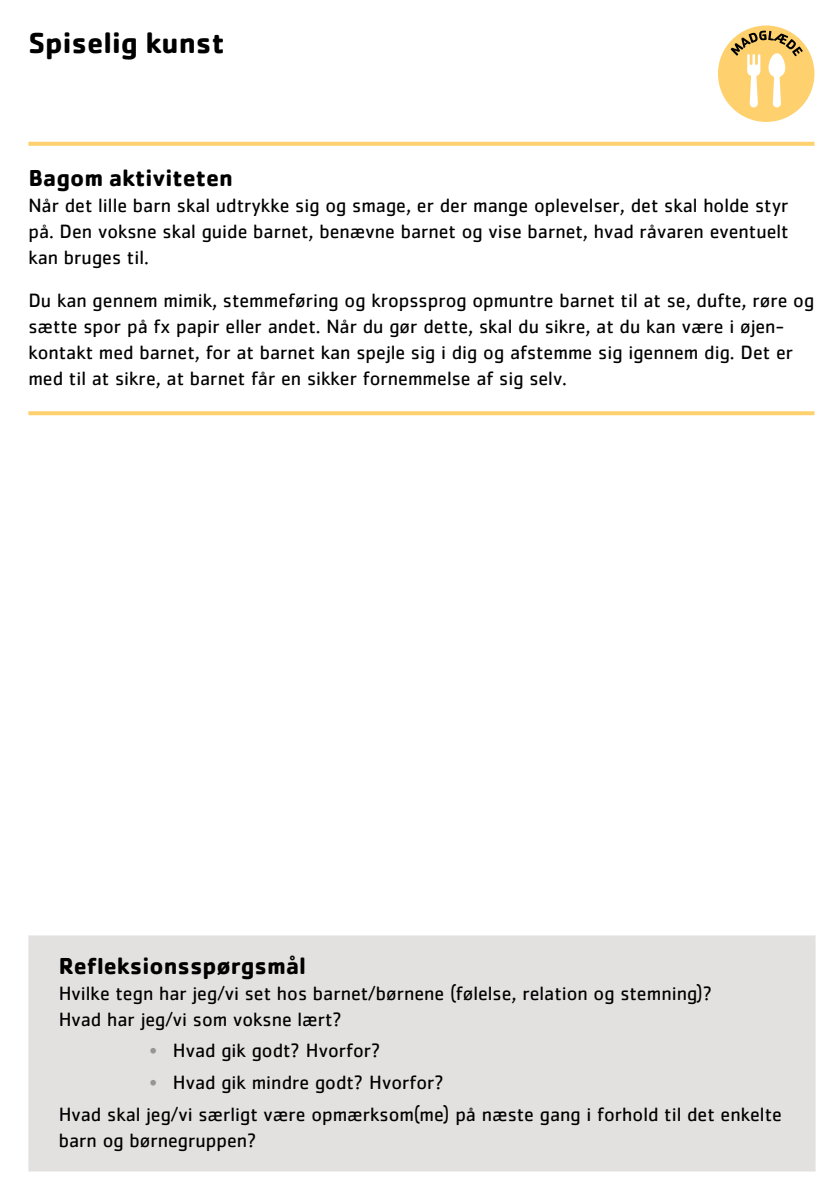
<style>
.page{position:relative;width:840px;height:1191px;background:#fff}
.page>*{position:absolute;margin:0;border:0;box-sizing:border-box;transform-origin:0 0}
.t1{font:700 30px "Cachet";color:#000}
.t2{font:700 24px "Cachet";color:#000}
.t3{font:20px/26px "Cachet";color:#000}
.s1{color:#969595}
</style>
<div class="page">
<div style="left:717px;top:26px;width:97px;height:96px;background:#fed16e;border-radius:50%"></div>
<svg style="left:730px;top:31px;width:72px;height:76px"></svg>
<div style="left:30px;top:937px;width:783px;height:232px;background:#e3e0e0"></div>
<svg style="left:28px;top:935px;width:787px;height:4px;fill:#e3e0e0"></svg>
<hr style="left:28px;top:939px;width:4px;height:228px;background:#e3e0e0">
<hr style="left:811px;top:939px;width:4px;height:228px;background:#e3e0e0">
<hr style="left:28px;top:1167px;width:787px;height:4px;background:#e3e0e0">
<svg style="left:28px;top:142px;width:786px;height:4px;background:#fed375"></svg>
<svg style="left:28px;top:411px;width:786px;height:4px;background:#fed376"></svg>
<h1 class="t1" style="left:28px;top:23px;width:197px">Spiselig kunst</h1>
<p class="t2" style="left:28px;top:162px;width:206px">Bagom aktiviteten</p>
<p class="t3" style="left:28px;top:192px;width:761px;text-align:justify">Når det lille barn skal udtrykke sig og smage, er der mange oplevelser, det skal holde styr på. Den voksne skal guide barnet, benævne barnet og vise barnet, hvad råvaren eventuelt kan bruges til.</p>
<p class="t3" style="left:28px;top:287px;width:787px">Du kan gennem mimik, stemmeføring og kropssprog opmuntre barnet til at se, dufte, røre og sætte spor på fx papir eller andet. Når du gør dette, skal du sikre, at du kan være i øjen&shy;kontakt med barnet, for at barnet kan spejle sig i dig og afstemme sig igennem dig. Det er med til at sikre, at barnet får en sikker fornemmelse af sig selv.</p>
<p class="t2" style="left:59px;top:950px;width:248px">Refleksionsspørgsmål</p>
<p class="t3" style="left:59px;top:979px;width:655px">Hvilke tegn har jeg/vi set hos barnet/børnene (følelse, relation og stemning)?<br>Hvad har jeg/vi som voksne lært?</p>
<p class="t3" style="left:149px;top:1037px;width:232px"><span class="s1">•</span> Hvad gik godt? Hvorfor?</p>
<p class="t3" style="left:59px;top:1066px;width:724px;line-height:31.6px;text-indent:91px"><span class="s1">•</span> Hvad gik mindre godt? Hvorfor?<br>Hvad skal jeg/vi særligt være opmærksom(me) på næste gang i forhold til det enkelte</p>
<p class="t3" style="left:59px;top:1126px;width:199px">barn og børnegruppen?</p>
</div>
